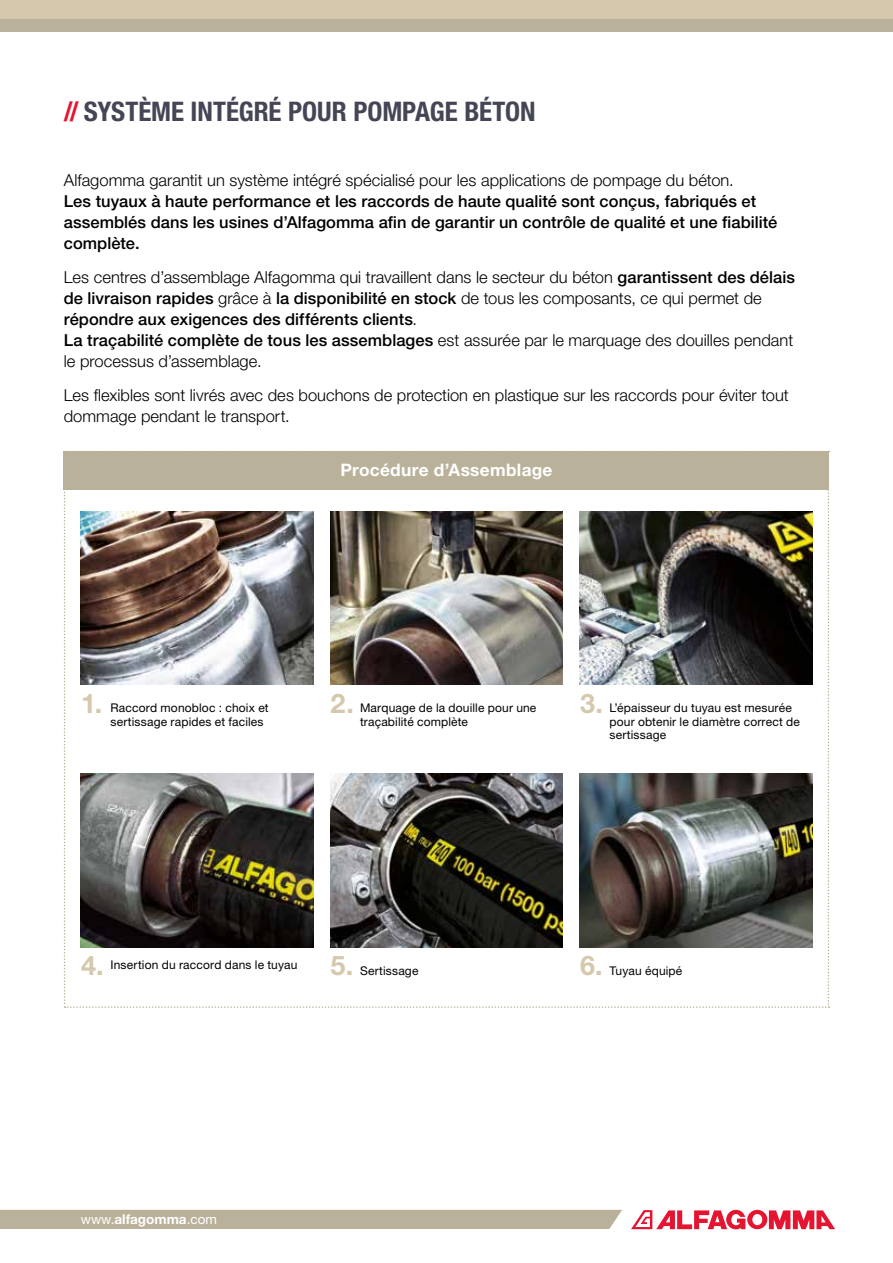
<style>
.page{position:relative;width:893px;height:1263px;background:#fff}
.page>*{position:absolute;margin:0;border:0;box-sizing:border-box;transform-origin:0 0}
.t1{font:700 condensed 27px "Helvetica Neue LT Std";letter-spacing:-.005em;color:#454655}
.t2{font:700 27px "Helvetica Neue LT Std";color:#d5c8ad}
.t3{font:700 17.25px "Helvetica Neue LT Std";letter-spacing:.02em;color:#fff}
.t4{font:300 16.5px/21px "Helvetica Neue LT Std";color:#000}
.t5{font:500 16.5px/21px "Helvetica Neue LT Std";letter-spacing:.005em;color:#000}
.t6{font:700 13.5px "Helvetica Neue LT Std";color:#fff}
.t7{font:12px/13.5px "Helvetica Neue LT Std";letter-spacing:.015em;color:#000}
.s1{color:#e51431}
.s2{font-weight:500}
.s3{font-weight:400}
</style>
<div class="page">
<div style="left:0;top:0;width:893px;height:19px;background:#d5c8ad"></div>
<div style="left:0;top:19px;width:893px;height:13px;background:#b9b19a"></div>
<svg style="left:64px;top:489px;width:765px;height:519px"></svg>
<div style="left:111px;top:704px;width:230px;height:58px;background:#fff"></div>
<div style="left:64px;top:451px;width:765px;height:38px;background:#b9b19a"></div>
<div style="left:360px;top:704px;width:231px;height:58px;background:#fff"></div>
<div style="left:609px;top:704px;width:200px;height:35px;background:#fff"></div>
<div style="left:111px;top:960px;width:230px;height:15px;background:#fff"></div>
<div style="left:360px;top:966px;width:231px;height:9px;background:#fff"></div>
<img style="left:330px;top:510px;width:233px;height:175px">
<img style="left:580px;top:510px;width:232px;height:175px">
<img style="left:81px;top:773px;width:232px;height:174px">
<img style="left:330px;top:773px;width:233px;height:174px">
<img style="left:580px;top:773px;width:232px;height:174px">
<img style="left:81px;top:510px;width:232px;height:175px">
<div style="left:71px;top:498px;width:751px;height:12px;background:#fff"></div>
<div style="left:0;top:1210px;width:622px;height:19px;background:#b9b19a"></div>
<svg style="left:631px;top:1210px;width:204px;height:19px"></svg>
<h1 class="t1" style="left:64px;top:95px;width:473px"><span class="s1">//</span> SYSTÈME INTÉGRÉ POUR POMPAGE BÉTON</h1>
<p class="t4" style="left:64px;top:169px;width:671px">Alfagomma garantit un système intégré spécialisé pour les applications de pompage du béton.</p>
<p class="t5" style="left:64px;top:191px;width:715px">Les tuyaux à haute performance et les raccords de haute qualité sont conçus, fabriqués et assemblés dans les usines d’Alfagomma afin de garantir un contrôle de qualité et une fiabilité complète.</p>
<p class="t4" style="left:64px;top:266px;width:733px">Les centres d’assemblage Alfagomma qui travaillent dans le secteur du béton <span class="s2">garantissent des délais de livraison rapides</span> grâce à <span class="s2">la disponibilité en stock</span> de tous les composants, ce qui permet de <span class="s2">répondre aux exigences des différents clients</span>.<br><span class="s2">La traçabilité complète de tous les assemblages</span> est assurée par le marquage des douilles pendant le processus d’assemblage.</p>
<p class="t4" style="left:64px;top:384px;width:726px">Les flexibles sont livrés avec des bouchons de protection en plastique sur les raccords pour éviter tout dommage pendant le transport.</p>
<p class="t3" style="left:340px;top:459px;width:214px">Procédure d’Assemblage</p>
<h1 class="t2" style="left:81px;top:686px;width:23px">1.</h1>
<p class="t7" style="left:111px;top:701px;width:160px">Raccord monobloc : choix et sertissage rapides et faciles</p>
<h1 class="t2" style="left:331px;top:686px;width:25px">2.</h1>
<h1 class="t2" style="left:580px;top:686px;width:24px">3.</h1>
<p class="t7" style="left:360px;top:701px;width:178px">Marquage de la douille pour une traçabilité complète</p>
<p class="t7" style="left:609px;top:701px;width:192px">L’épaisseur du tuyau est mesurée pour obtenir le diamètre correct de sertissage</p>
<h1 class="t2" style="left:81px;top:949px;width:24px">4.</h1>
<p class="t7" style="left:111px;top:957px;width:188px">Insertion du raccord dans le tuyau</p>
<h1 class="t2" style="left:331px;top:949px;width:24px">5.</h1>
<h1 class="t2" style="left:580px;top:949px;width:24px">6.</h1>
<p class="t7" style="left:360px;top:964px;width:60px">Sertissage</p>
<p class="t7" style="left:609px;top:964px;width:74px">Tuyau équipé</p>
<p class="t6" style="left:81px;top:1211px;width:138px"><span class="s3">www.</span>alfagomma<span class="s3">.com</span></p>
</div>
